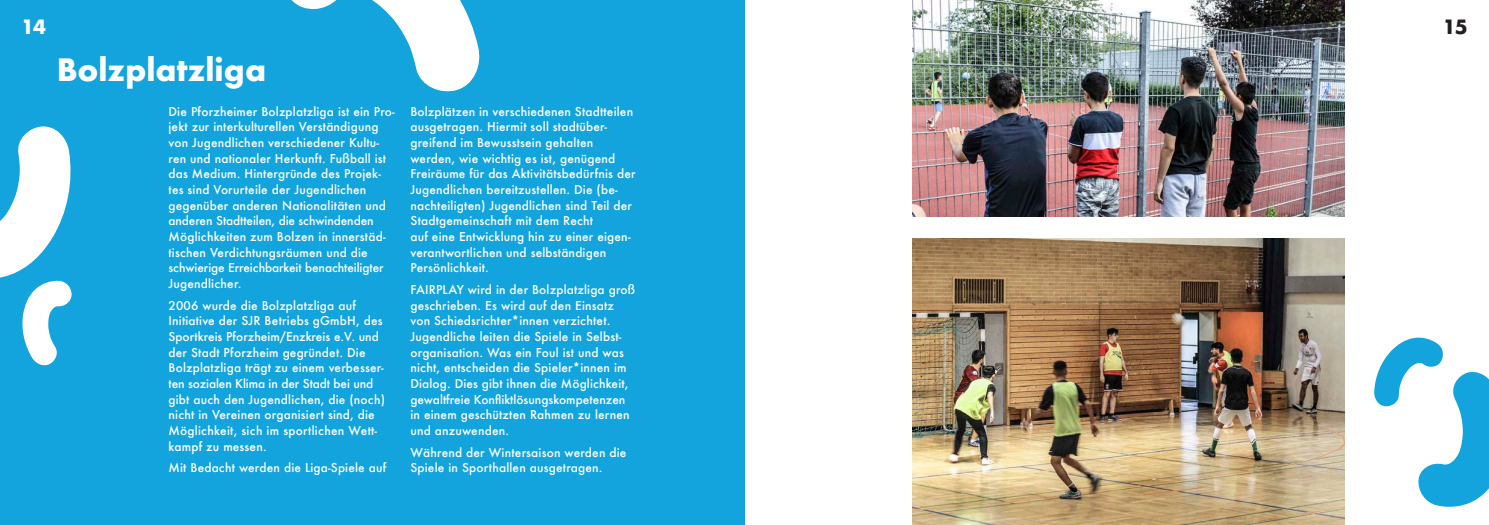
<style>
.page{position:relative;width:1489px;height:525px;background:#fff}
.page>*{position:absolute;margin:0;border:0;box-sizing:border-box;transform-origin:0 0}
.t1{font:700 30px "Futura";color:#fff}
.t2{font:700 19.12px "Futura";color:#fff}
.t3{font:700 19.12px "Futura";color:#231f20}
.t4{font:500 11.88px/15.6px "Futura";letter-spacing:.015em;color:#fff}
</style>
<div class="page">
<div style="left:0;top:0;width:744px;height:524px;background:#13a3dd"></div>
<svg style="left:291px;top:0;width:189px;height:92px"></svg>
<svg style="left:0;top:126px;width:72px;height:240px"></svg>
<svg style="left:1374px;top:337px;width:114px;height:170px"></svg>
<img style="left:912px;top:238px;width:431px;height:286px">
<img style="left:912px;top:0;width:431px;height:216px">
<p class="t2" style="left:21px;top:13px;width:26px">14</p>
<p class="t3" style="left:1442px;top:13px;width:26px">15</p>
<p class="t1" style="left:57px;top:48px;width:211px">Bolzplatzliga</p>
<p class="t4" style="left:168px;top:103px;width:228px">Die Pforzheimer Bolzplatzliga ist ein Pro&shy;jekt zur interkulturellen Verständigung von Jugendlichen verschiedener Kultu&shy;ren und nationaler Herkunft. Fußball ist das Medium. Hintergründe des Projek&shy;tes sind Vorurteile der Jugendlichen gegenüber anderen Nationalitäten und anderen Stadtteilen, die schwindenden Möglichkeiten zum Bolzen in innerstäd&shy;tischen Verdichtungsräumen und die schwierige Erreichbarkeit benachteiligter Jugendlicher.</p>
<p class="t4" style="left:168px;top:297px;width:218px">2006 wurde die Bolzplatzliga auf Initiative der SJR Betriebs gGmbH, des Sportkreis Pforzheim/Enzkreis e.V. und der Stadt Pforzheim gegründet. Die Bolzplatzliga trägt zu einem verbesser&shy;ten sozialen Klima in der Stadt bei und gibt auch den Jugendlichen, die (noch) nicht in Vereinen organisiert sind, die Möglichkeit, sich im sportlichen Wett&shy;kampf zu messen.</p>
<p class="t4" style="left:168px;top:460px;width:219px">Mit Bedacht werden die Liga-Spiele auf</p>
<p class="t4" style="left:410px;top:103px;width:224px">Bolzplätzen in verschiedenen Stadtteilen ausgetragen. Hiermit soll stadtüber-</p>
<p class="t4" style="left:410px;top:135px;width:226px">greifend im Bewusstsein gehalten werden, wie wichtig es ist, genügend Freiräume für das Aktivitätsbedürfnis der Jugendlichen bereitzustellen. Die (be&shy;nachteiligten) Jugendlichen sind Teil der Stadtgemeinschaft mit dem Recht</p>
<p class="t4" style="left:410px;top:228px;width:222px">auf eine Entwicklung hin zu einer eigen&shy;verantwortlichen und selbständigen<br>Persönlichkeit.</p>
<p class="t4" style="left:410px;top:281px;width:226px">FAIRPLAY wird in der Bolzplatzliga groß geschrieben. Es wird auf den Einsatz von Schiedsrichter*innen verzichtet.<br>Jugendliche leiten die Spiele in Selbst&shy;organisation. Was ein Foul ist und was nicht, entscheiden die Spieler*innen im Dialog. Dies gibt ihnen die Möglichkeit, gewaltfreie Konfliktlösungskompetenzen in einem geschützten Rahmen zu lernen und anzuwenden.</p>
<p class="t4" style="left:410px;top:444px;width:217px">Während der Wintersaison werden die<br>Spiele in Sporthallen ausgetragen.</p>
</div>
